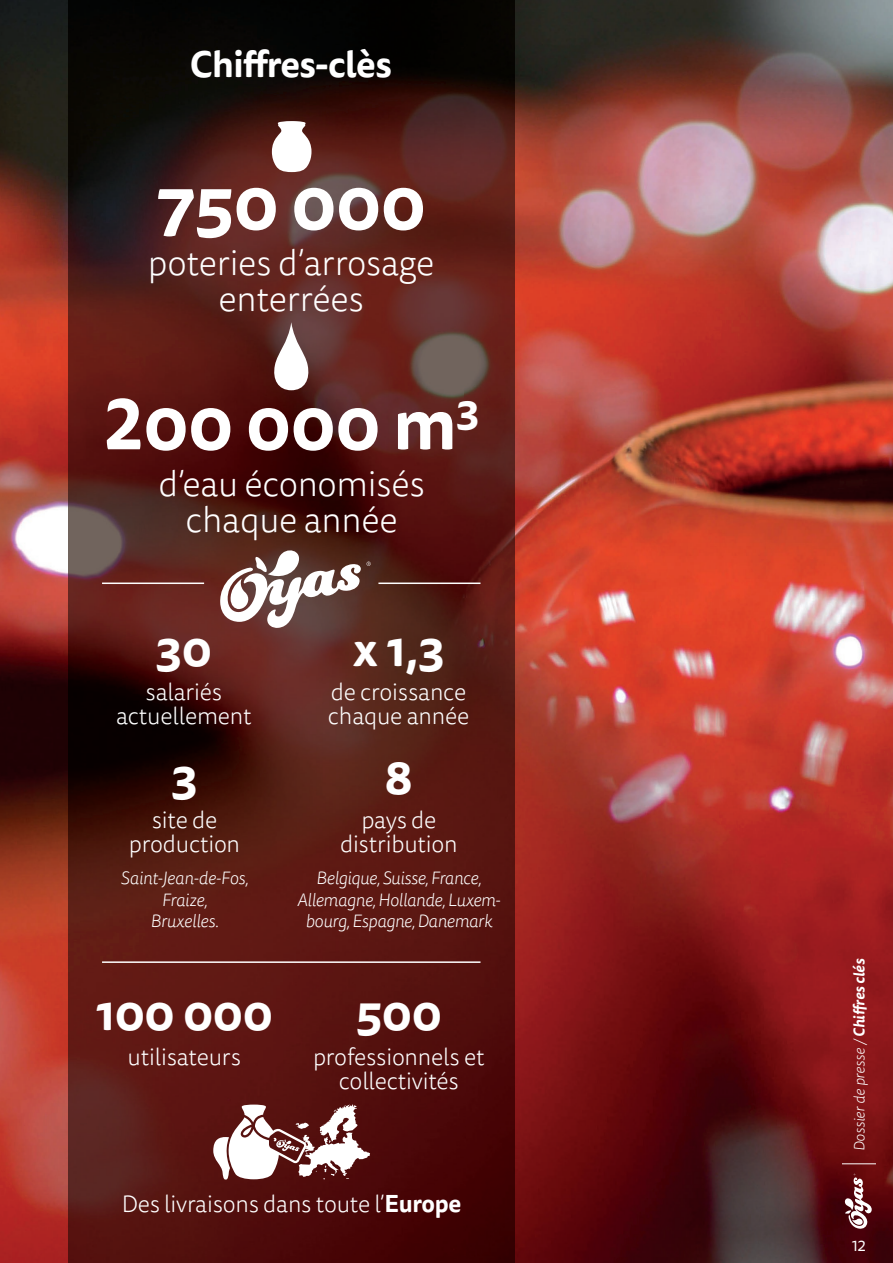
<style>
.page{position:relative;width:893px;height:1263px;background:#fff}
.page>*{position:absolute;margin:0;border:0;box-sizing:border-box;transform-origin:0 0}
.t1{font:700 72px "Tisa Sans Pro";letter-spacing:-.01em;color:#fff}
.t2{font:700 48px "Tisa Sans Pro";letter-spacing:-.01em;color:#fff}
.t3{font:300 36px/36px "Tisa Sans Pro";letter-spacing:-.01em;color:#fff;text-align:center}
.t4{font:700 36px "Tisa Sans Pro";letter-spacing:-.02em;color:#fff}
.t5{font:300 24px/24px "Tisa Sans Pro";letter-spacing:-.01em;color:#fff;text-align:center}
.t6{font:italic 300 18px/21.6px "Tisa Sans Pro";letter-spacing:-.02em;color:#fff;text-align:center}
.t7{font:italic 300 15px "Tisa Sans Pro";color:#fff}
.t8{font:15px "Tisa Sans Pro";color:#fff}
.s1{font-weight:700}
</style>
<div class="page">
<img style="left:0;top:0;width:893px;height:1263px">
<img style="left:68px;top:0;width:446px;height:1263px">
<svg style="left:843px;top:1173px;width:29px;height:56px"></svg>
<hr style="left:842px;top:1163px;width:34px;height:1px;background:#fff">
<svg style="left:272px;top:121px;width:39px;height:51px"></svg>
<svg style="left:272px;top:322px;width:39px;height:68px"></svg>
<svg style="left:220px;top:546px;width:151px;height:82px"></svg>
<hr style="left:378px;top:582px;width:102px;height:2px;background:#fff">
<hr style="left:102px;top:582px;width:102px;height:2px;background:#fff">
<hr style="left:102px;top:961px;width:378px;height:2px;background:#fff">
<svg style="left:213px;top:1104px;width:157px;height:76px"></svg>
<h3 class="t4" style="left:190px;top:38px;width:204px">Chiffres-clès</h3>
<h1 class="t1" style="left:156px;top:151px;width:271px">750 000</h1>
<h3 class="t3" style="left:148px;top:246px;width:288px">poteries d’arrosage enterrées</h3>
<h1 class="t1" style="left:104px;top:371px;width:377px">200 000 m<sup>3</sup></h1>
<h3 class="t3" style="left:158px;top:466px;width:268px">d’eau économisés chaque année</h3>
<h2 class="t2" style="left:156px;top:614px;width:58px">30</h2>
<p class="t5" style="left:116px;top:681px;width:137px">salariés actuellement</p>
<h2 class="t2" style="left:171px;top:742px;width:28px">3</h2>
<p class="t5" style="left:129px;top:809px;width:113px">site de production</p>
<p class="t6" style="left:121px;top:868px;width:129px">Saint-Jean-de-Fos,<br>Fraize,<br>Bruxelles.</p>
<h2 class="t2" style="left:352px;top:614px;width:94px">x 1,3</h2>
<p class="t5" style="left:328px;top:681px;width:143px;text-align:left">de croissance chaque année</p>
<h2 class="t2" style="left:385px;top:742px;width:30px">8</h2>
<p class="t5" style="left:340px;top:809px;width:119px">pays de distribution</p>
<p class="t6" style="left:297px;top:868px;width:205px">Belgique, Suisse, France,<br>Allemagne, Hollande, Luxem&shy;bourg, Espagne, Danemark</p>
<h2 class="t2" style="left:96px;top:978px;width:179px">100 000</h2>
<p class="t5" style="left:128px;top:1045px;width:115px">utilisateurs</p>
<h2 class="t2" style="left:356px;top:978px;width:88px">500</h2>
<p class="t5" style="left:313px;top:1045px;width:173px">professionnels et collectivités</p>
<p class="t5" style="left:122px;top:1192px;width:341px">Des livraisons dans toute l’<span class="s1">Europe</span></p>
<p class="t7" style="left:850px;top:1151px;width:194px;rotate:-90deg">Dossier de presse / <span class="s1">Chiffres clés</span></p>
<p class="t8" style="left:852px;top:1236px;width:15px">12</p>
</div>
